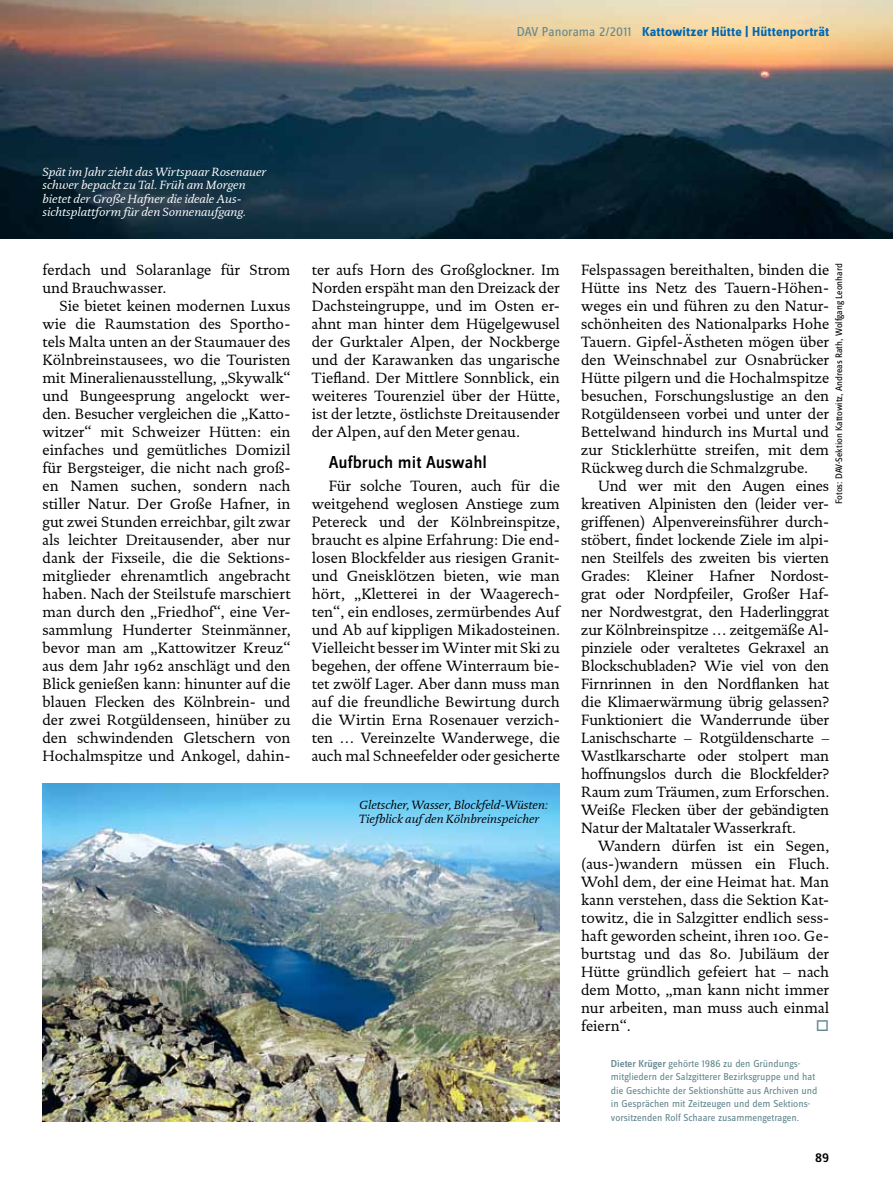
<style>
.page{position:relative;width:893px;height:1191px;background:#fff}
.page>*{position:absolute;margin:0;border:0;box-sizing:border-box;transform-origin:0 0}
.t1{font:500 18px "Zine Sans Dis";color:#000}
.t2{font:15px/18px "DTL Documenta ST";color:#000;text-align:justify}
.t3{font:700 13.5px "Zine Sans Dis";letter-spacing:.01em;color:#0066b3}
.t4{font:500 13.5px "Zine Sans Dis";color:#000}
.t5{font:italic 12px/13.5px "DTL Documenta ST";color:#fff}
.t6{font:italic 12px/13.5px "DTL Documenta ST";color:#000}
.t7{font:10.5px/13.5px "Zine Sans Dis";color:#658890}
.t8{font:9.75px "Zine Sans Dis";color:#000}
.s1{font-weight:400;color:#658890}
.s2{font-weight:500}
</style>
<div class="page">
<img style="left:0;top:0;width:893px;height:239px">
<img style="left:43px;top:783px;width:517px;height:338px">
<p class="t3" style="left:517px;top:25px;width:314px"><span class="s1">DAV Panorama 2/2011</span> Kattowitzer Hütte | Hüttenporträt</p>
<p class="t5" style="left:43px;top:165px;width:225px">Spät im Jahr zieht das Wirtspaar Rosenauer schwer bepackt zu Tal. Früh am Morgen bietet der Große Hafner die ideale Aus&shy;sichtsplattform für den Sonnenaufgang.</p>
<p class="t2" style="left:43px;top:261px;width:250px">ferdach und Solaranlage für Strom und Brauchwasser.</p>
<p class="t2" style="left:43px;top:297px;width:250px;text-indent:17px">Sie bietet keinen modernen Luxus wie die Raumstation des Sportho&shy;tels Malta unten an der Staumauer des Kölnbreinstausees, wo die Touristen mit Mineralienausstellung, „Skywalk“ und Bungeesprung angelockt wer&shy;den. Besucher vergleichen die „Katto&shy;witzer“ mit Schweizer Hütten: ein einfaches und gemütliches Domizil für Bergsteiger, die nicht nach groß&shy;en Namen suchen, sondern nach stiller Natur. Der Große Hafner, in gut zwei Stunden erreichbar, gilt zwar als leichter Dreitausender, aber nur dank der Fixseile, die die Sektions&shy;mitglieder ehrenamtlich angebracht haben. Nach der Steilstufe marschiert man durch den „Friedhof“, eine Ver&shy;sammlung Hunderter Steinmänner, bevor man am „Kattowitzer Kreuz“ aus dem Jahr 1962 anschlägt und den Blick genießen kann: hinunter auf die blauen Flecken des Kölnbrein- und der zwei Rotgüldenseen, hinüber zu den schwindenden Gletschern von Hochalmspitze und Ankogel, dahin-</p>
<p class="t2" style="left:312px;top:261px;width:250px">ter aufs Horn des Großglockner. Im Norden erspäht man den Dreizack der Dachsteingruppe, und im Osten er&shy;ahnt man hinter dem Hügelgewusel der Gurktaler Alpen, der Nockberge und der Karawanken das ungarische Tiefland. Der Mittlere Sonnblick, ein weiteres Tourenziel über der Hütte, ist der letzte, östlichste Dreitausender der Alpen, auf den Meter genau.</p>
<p class="t1" style="left:329px;top:453px;width:160px">Aufbruch mit Auswahl</p>
<p class="t2" style="left:312px;top:477px;width:250px;text-indent:17px">Für solche Touren, auch für die weitgehend weglosen Anstiege zum Petereck und der Kölnbreinspitze, braucht es alpine Erfahrung: Die end&shy;losen Blockfelder aus riesigen Granit&shy;und Gneisklötzen bieten, wie man hört, „Kletterei in der Waagerech&shy;ten“, ein endloses, zermürbendes Auf und Ab auf kippligen Mikadosteinen.<br>Vielleicht besser im Winter mit Ski zu begehen, der offene Winterraum bie&shy;tet zwölf Lager. Aber dann muss man auf die freundliche Bewirtung durch die Wirtin Erna Rosenauer verzich&shy;ten … Vereinzelte Wanderwege, die auch mal Schneefelder oder gesicherte</p>
<p class="t6" style="left:359px;top:798px;width:190px">Gletscher, Wasser, Blockfeld-Wüsten:<br>Tiefblick auf den Kölnbreinspeicher</p>
<p class="t2" style="left:581px;top:261px;width:250px">Felspassagen bereithalten, binden die Hütte ins Netz des Tauern-Höhen&shy;weges ein und führen zu den Natur&shy;schönheiten des Nationalparks Hohe Tauern. Gipfel-Ästheten mögen über den Weinschnabel zur Osnabrücker Hütte pilgern und die Hochalmspitze besuchen, Forschungslustige an den Rotgüldenseen vorbei und unter der Bettelwand hindurch ins Murtal und zur Sticklerhütte streifen, mit dem Rückweg durch die Schmalzgrube.</p>
<p class="t2" style="left:581px;top:477px;width:250px;text-indent:17px">Und wer mit den Augen eines kreativen Alpinisten den (leider ver&shy;griffenen) Alpenvereinsführer durch&shy;stöbert, findet lockende Ziele im alpi&shy;nen Steilfels des zweiten bis vierten Grades: Kleiner Hafner Nordost&shy;grat oder Nordpfeiler, Großer Haf&shy;ner Nordwestgrat, den Haderlinggrat zur Kölnbreinspitze … zeitgemäße Al&shy;pinziele oder veraltetes Gekraxel an Blockschubladen? Wie viel von den Firnrinnen in den Nordflanken hat die Klimaerwärmung übrig gelassen?<br>Funktioniert die Wanderrunde über Lanischscharte – Rotgüldenscharte – Wastlkarscharte oder stolpert man hoffnungslos durch die Blockfelder?<br>Raum zum Träumen, zum Erforschen.<br>Weiße Flecken über der gebändigten Natur der Maltataler Wasserkraft.</p>
<p class="t2" style="left:581px;top:837px;width:250px;text-indent:17px">Wandern dürfen ist ein Segen, (aus-)wandern müssen ein Fluch.<br>Wohl dem, der eine Heimat hat. Man kann verstehen, dass die Sektion Kat&shy;towitz, die in Salzgitter endlich sess&shy;haft geworden scheint, ihren 100. Ge&shy;burtstag und das 80. Jubiläum der Hütte gründlich gefeiert hat – nach dem Motto, „man kann nicht immer nur arbeiten, man muss auch einmal feiern“.</p>
<p class="t7" style="left:611px;top:1057px;width:208px"><span class="s2">Dieter Krüger</span> gehörte 1986 zu den Gründungs&shy;mitgliedern der Salzgitterer Bezirksgruppe und hat die Geschichte der Sektionshütte aus Archiven und in Gesprächen mit Zeitzeugen und dem Sektions&shy;vorsitzenden Rolf Schaare zusammengetragen.</p>
<p class="t8" style="left:834px;top:504px;width:242px;rotate:-90deg">Fotos: DAV-Sektion Kattowitz, Andreas Rath, Wolfgang Leonhard</p>
<p class="t4" style="left:815px;top:1150px;width:15px">89</p>
</div>
